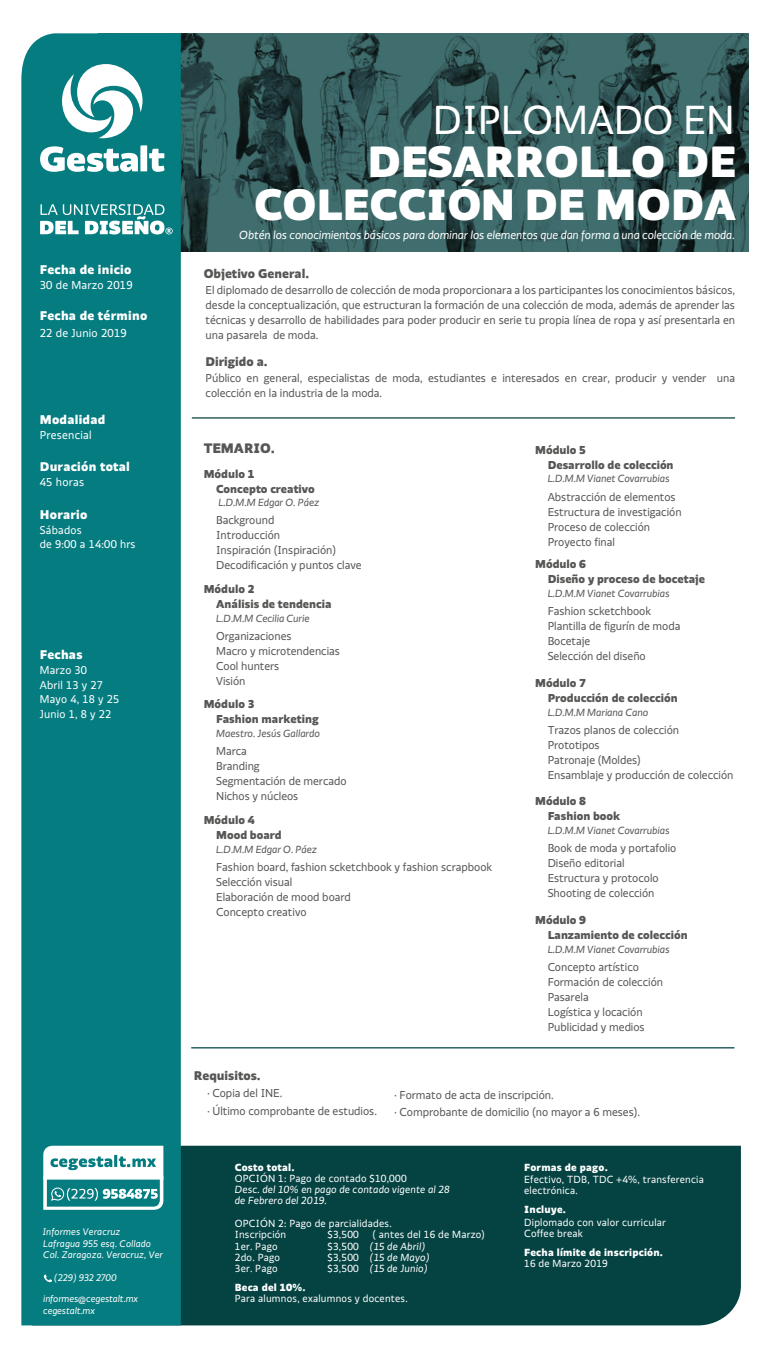
<style>
.page{position:relative;width:773px;height:1358px;background:#fff}
.page>*{position:absolute;margin:0;border:0;box-sizing:border-box;transform-origin:0 0}
.t1{font:900 47.62px/43px "Gestalt Sans";color:#fff;text-align:right}
.t2{font:44.12px "Gestalt Sans";color:#fff}
.t3{font:900 15px "Gestalt Sans";color:#575756}
.t4{font:900 13.75px "Gestalt Sans";letter-spacing:.02em;color:#fff}
.t5{font:900 13.75px "Gestalt Sans";color:#575756}
.t6{font:italic 12.75px "Gestalt Sans";color:#fff}
.t7{font:12.5px/15px "Gestalt Sans";color:#575756}
.t8{font:900 12.5px/15px "Gestalt Sans";color:#575756}
.t9{font:12.5px "Gestalt Sans";letter-spacing:.02em;color:#fff}
.t10{font:12.25px/14.8px "Gestalt Sans";letter-spacing:.02em;color:#fff}
.t11{font:11.25px/11.2px "Gestalt Sans";letter-spacing:.02em;color:#fff}
.t12{font:italic 11.25px "Gestalt Sans";color:#575756}
.t13{font:italic 11.25px/11.2px "Gestalt Sans";letter-spacing:.02em;color:#fff}
.t14{font:900 11.25px "Gestalt Sans";letter-spacing:.02em;color:#fff}
.t15{font:italic 10.38px/11.8px "Gestalt Sans";letter-spacing:.02em;color:#fff}
.t16{font:italic 10.38px/12.5px "Gestalt Sans";color:#fff}
.s1{font-style:normal}
</style>
<div class="page">
<div style="left:181px;top:1145px;width:559px;height:180px;background:#054242"></div>
<hr style="left:191px;top:1047px;width:543px;height:1px;background:#054242">
<svg style="left:181px;top:33px;width:567px;height:219px;background:#345b5b"></svg>
<div style="left:21px;top:33px;width:160px;height:1292px;background:#057c80"></div>
<hr style="left:192px;top:417px;width:543px;height:1px;background:#054242">
<svg style="left:43px;top:1145px;width:120px;height:64px"></svg>
<svg style="left:44px;top:1274px;width:8px;height:8px"></svg>
<svg style="left:62px;top:64px;width:80px;height:74px"></svg>
<svg style="left:40px;top:145px;width:124px;height:27px"></svg>
<svg style="left:40px;top:204px;width:133px;height:30px"></svg>
<p class="t4" style="left:40px;top:261px;width:93px">Fecha de inicio</p>
<p class="t9" style="left:40px;top:277px;width:94px">30 de Marzo 2019</p>
<p class="t4" style="left:40px;top:307px;width:109px">Fecha de término</p>
<p class="t9" style="left:40px;top:325px;width:88px">22 de Junio 2019</p>
<p class="t4" style="left:40px;top:411px;width:67px">Modalidad</p>
<p class="t9" style="left:40px;top:428px;width:53px">Presencial</p>
<p class="t4" style="left:40px;top:457px;width:92px">Duración total</p>
<p class="t9" style="left:40px;top:474px;width:46px">45 horas</p>
<p class="t4" style="left:40px;top:505px;width:49px">Horario</p>
<p class="t10" style="left:40px;top:522px;width:97px">Sábados<br>de 9:00 a 14:00 hrs</p>
<p class="t4" style="left:40px;top:646px;width:44px">Fechas</p>
<p class="t10" style="left:40px;top:663px;width:81px">Marzo 30<br>Abril 13 y 27<br>Mayo 4, 18 y 25<br>Junio 1, 8 y 22</p>
<p class="t15" style="left:43px;top:1225px;width:121px">Informes Veracruz<br>Lafragua 955 esq. Collado<br>Col. Zaragoza. Veracruz, Ver</p>
<p class="t16" style="left:43px;top:1292px;width:96px">informes@cegestalt.mx cegestalt.mx</p>
<p class="t16" style="left:54px;top:1272px;width:64px">(229) 932 2700</p>
<h2 class="t2" style="left:433px;top:93px;width:303px">DIPLOMADO EN</h2>
<h1 class="t1" style="left:254px;top:140px;width:483px">DESARROLLO DE<br>COLECCIÓN DE MODA</h1>
<p class="t6" style="left:239px;top:228px;width:497px">Obtén los conocimientos básicos para dominar los elementos que dan forma a una colección de moda.</p>
<p class="t5" style="left:204px;top:265px;width:107px">Objetivo General.</p>
<p class="t7" style="left:205px;top:283px;width:531px;text-align:justify">El diplomado de desarrollo de colección de moda proporcionara a los participantes los conocimientos básicos, desde la conceptualización, que estructuran la formación de una colección de moda, además de aprender las técnicas y desarrollo de habilidades para poder producir en serie tu propia línea de ropa y así presentarla en una pasarela de moda.</p>
<p class="t7" style="left:205px;top:371px;width:531px">Público en general, especialistas de moda, estudiantes e interesados en crear, producir y vender una colección en la industria de la moda.</p>
<p class="t5" style="left:205px;top:353px;width:64px">Dirigido a.</p>
<p class="t3" style="left:204px;top:439px;width:73px">TEMARIO.</p>
<p class="t8" style="left:216px;top:466px;width:100px;text-indent:-12px">Módulo 1<br>Concepto creativo</p>
<p class="t12" style="left:218px;top:496px;width:102px">L.D.M.M Edgar O. Páez</p>
<p class="t7" style="left:216px;top:513px;width:147px">Background<br>Introducción<br>Inspiración (Inspiración)<br>Decodificación y puntos clave</p>
<p class="t8" style="left:216px;top:581px;width:117px;text-indent:-12px">Módulo 2<br>Análisis de tendencia</p>
<p class="t12" style="left:216px;top:611px;width:95px">L.D.M.M Cecilia Curie</p>
<p class="t7" style="left:216px;top:628px;width:125px">Organizaciones<br>Macro y microtendencias<br>Cool hunters<br>Visión</p>
<p class="t8" style="left:216px;top:697px;width:104px;text-indent:-12px">Módulo 3<br>Fashion marketing</p>
<p class="t12" style="left:216px;top:726px;width:105px">Maestro. Jesús Gallardo</p>
<p class="t7" style="left:216px;top:744px;width:132px">Marca<br>Branding<br>Segmentación de mercado<br>Nichos y núcleos</p>
<p class="t8" style="left:216px;top:812px;width:67px;text-indent:-12px">Módulo 4<br>Mood board</p>
<p class="t12" style="left:216px;top:842px;width:102px">L.D.M.M Edgar O. Páez</p>
<p class="t7" style="left:216px;top:859px;width:277px">Fashion board, fashion scketchbook y fashion scrapbook<br>Selección visual<br>Elaboración de mood board<br>Concepto creativo</p>
<p class="t8" style="left:547px;top:442px;width:127px;text-indent:-12px">Módulo 5<br>Desarrollo de colección</p>
<p class="t12" style="left:547px;top:472px;width:123px">L.D.M.M Vianet Covarrubias</p>
<p class="t7" style="left:547px;top:489px;width:135px">Abstracción de elementos<br>Estructura de investigación<br>Proceso de colección<br>Proyecto final</p>
<p class="t8" style="left:547px;top:556px;width:159px;text-indent:-12px">Módulo 6<br>Diseño y proceso de bocetaje</p>
<p class="t12" style="left:547px;top:586px;width:123px">L.D.M.M Vianet Covarrubias</p>
<p class="t7" style="left:547px;top:603px;width:134px">Fashion scketchbook<br>Plantilla de figurín de moda<br>Bocetaje<br>Selección del diseño</p>
<p class="t8" style="left:547px;top:675px;width:131px;text-indent:-12px">Módulo 7<br>Producción de colección</p>
<p class="t12" style="left:547px;top:705px;width:102px">L.D.M.M Mariana Cano</p>
<p class="t7" style="left:547px;top:722px;width:187px">Trazos planos de colección<br>Prototipos<br>Patronaje (Moldes)<br>Ensamblaje y producción de colección</p>
<p class="t8" style="left:547px;top:793px;width:74px;text-indent:-12px">Módulo 8<br>Fashion book</p>
<p class="t12" style="left:547px;top:823px;width:123px">L.D.M.M Vianet Covarrubias</p>
<p class="t7" style="left:547px;top:840px;width:130px">Book de moda y portafolio<br>Diseño editorial<br>Estructura y protocolo<br>Shooting de colección</p>
<p class="t8" style="left:547px;top:913px;width:142px;text-indent:-12px">Módulo 9<br>Lanzamiento de colección</p>
<p class="t12" style="left:547px;top:942px;width:123px">L.D.M.M Vianet Covarrubias</p>
<p class="t7" style="left:547px;top:960px;width:117px">Concepto artístico<br>Formación de colección<br>Pasarela<br>Logística y locación<br>Publicidad y medios</p>
<p class="t5" style="left:194px;top:1066px;width:69px">Requisitos.</p>
<p class="t7" style="left:207px;top:1084px;width:171px;line-height:17.5px">· Copia del INE.<br>· Último comprobante de estudios.</p>
<p class="t7" style="left:394px;top:1086px;width:247px;line-height:17.5px">· Formato de acta de inscripción.<br>· Comprobante de domicilio (no mayor a 6 meses).</p>
<p class="t14" style="left:235px;top:1160px;width:61px">Costo total.</p>
<p class="t11" style="left:235px;top:1173px;width:173px">OPCIÓN 1: Pago de contado $10,000</p>
<p class="t13" style="left:235px;top:1184px;width:216px">Desc. del 10% en pago de contado vigente al 28 de Febrero del 2019.</p>
<p class="t11" style="left:235px;top:1218px;width:158px">OPCIÓN 2: Pago de parcialidades.<br>Inscripción</p>
<p class="t11" style="left:327px;top:1229px;width:159px">$3,500 ( antes del 16 de Marzo)</p>
<p class="t11" style="left:235px;top:1240px;width:44px">1er. Pago</p>
<p class="t13" style="left:327px;top:1240px;width:99px"><span class="s1">$3,500</span> (15 de Abril)</p>
<p class="t11" style="left:235px;top:1251px;width:47px">2do. Pago</p>
<p class="t13" style="left:327px;top:1251px;width:103px"><span class="s1">$3,500</span> (15 de Mayo)</p>
<p class="t11" style="left:235px;top:1263px;width:44px">3er. Pago</p>
<p class="t13" style="left:327px;top:1263px;width:102px"><span class="s1">$3,500</span> (15 de Junio)</p>
<p class="t14" style="left:235px;top:1280px;width:72px">Beca del 10%.</p>
<p class="t11" style="left:235px;top:1293px;width:174px">Para alumnos, exalumnos y docentes.</p>
<p class="t14" style="left:524px;top:1160px;width:85px">Formas de pago.</p>
<p class="t11" style="left:524px;top:1173px;width:181px">Efectivo, TDB, TDC +4%, transferencia electrónica.</p>
<p class="t14" style="left:524px;top:1202px;width:43px">Incluye.</p>
<p class="t11" style="left:524px;top:1217px;width:143px">Diplomado con valor curricular<br>Coffee break</p>
<p class="t14" style="left:524px;top:1245px;width:140px">Fecha límite de inscripción.</p>
<p class="t11" style="left:524px;top:1258px;width:85px">16 de Marzo 2019</p>
</div>
